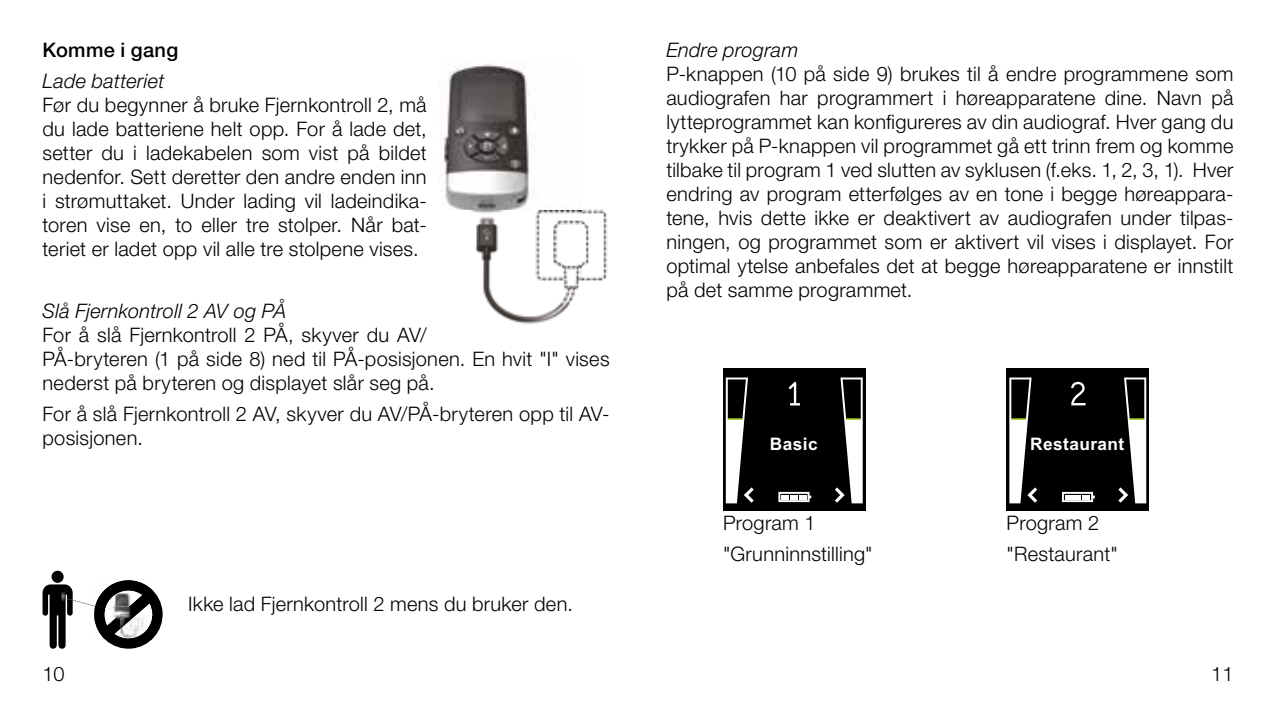
<style>
.page{position:relative;width:1276px;height:709px;background:#fff}
.page>*{position:absolute;margin:0;border:0;box-sizing:border-box;transform-origin:0 0}
.t1{font:300 20px/24px "Helvetica Neue LT Pro";letter-spacing:.015em;color:#000}
.t2{font:italic 300 20px "Helvetica Neue LT Pro";letter-spacing:.015em;color:#000}
.t3{font:500 20px "Helvetica Neue LT Pro";letter-spacing:.015em;color:#000}
.t4{font:700 17.25px "Arial";letter-spacing:.025em;color:#fff}
</style>
<div class="page">
<div style="left:723px;top:368px;width:142px;height:142px;background:#000"></div>
<svg style="left:726px;top:377px;width:136px;height:127px"></svg>
<div style="left:1006px;top:368px;width:143px;height:142px;background:#000"></div>
<svg style="left:1009px;top:377px;width:137px;height:127px"></svg>
<img style="left:439px;top:63px;width:169px;height:261px">
<div style="left:52px;top:570px;width:12px;height:13px;background:#000;border-radius:50%"></div>
<svg style="left:43px;top:579px;width:120px;height:69px"></svg>
<p class="t3" style="left:43px;top:38px;width:137px">Komme i gang</p>
<p class="t2" style="left:43px;top:69px;width:123px">Lade batteriet</p>
<p class="t1" style="left:43px;top:92px;width:386px;text-align:justify">Før du begynner å bruke Fjernkontroll 2, må du lade batteriene helt opp. For å lade det, setter du i ladekabelen som vist på bildet nedenfor. Sett deretter den andre enden inn i strømuttaket. Under lading vil ladeindika&shy;toren vise en, to eller tre stolper. Når bat&shy;teriet er ladet opp vil alle tre stolpene vises.</p>
<p class="t2" style="left:43px;top:299px;width:245px">Slå Fjernkontroll 2 AV og PÅ</p>
<p class="t1" style="left:43px;top:323px;width:568px">For å slå Fjernkontroll 2 PÅ, skyver du AV/<br>PÅ-bryteren (1 på side 8) ned til PÅ-posisjonen. En hvit "I" vises nederst på bryteren og displayet slår seg på.</p>
<p class="t1" style="left:43px;top:402px;width:568px">For å slå Fjernkontroll 2 AV, skyver du AV/PÅ-bryteren opp til AV&shy;posisjonen.</p>
<p class="t1" style="left:188px;top:591px;width:386px">Ikke lad Fjernkontroll 2 mens du bruker den.</p>
<p class="t2" style="left:666px;top:38px;width:133px">Endre program</p>
<p class="t1" style="left:666px;top:61px;width:569px;text-align:justify">P-knappen (10 på side 9) brukes til å endre programmene som audiografen har programmert i høreapparatene dine. Navn på lytteprogrammet kan konfigureres av din audiograf. Hver gang du trykker på P-knappen vil programmet gå ett trinn frem og komme tilbake til program 1 ved slutten av syklusen (f.eks. 1, 2, 3, 1). Hver endring av program etterfølges av en tone i begge høreappara&shy;tene, hvis dette ikke er deaktivert av audiografen under tilpas&shy;ningen, og programmet som er aktivert vil vises i displayet. For optimal ytelse anbefales det at begge høreapparatene er innstilt på det samme programmet.</p>
<p class="t4" style="left:770px;top:432px;width:49px">Basic</p>
<p class="t4" style="left:1030px;top:432px;width:96px">Restaurant</p>
<p class="t1" style="left:723px;top:507px;width:151px;line-height:31px">Program 1 "Grunninnstilling"</p>
<p class="t1" style="left:1006px;top:507px;width:113px;line-height:31px">Program 2 "Restaurant"</p>
<p class="t1" style="left:43px;top:661px;width:24px">10</p>
<p class="t1" style="left:1211px;top:661px;width:24px">11</p>
</div>
